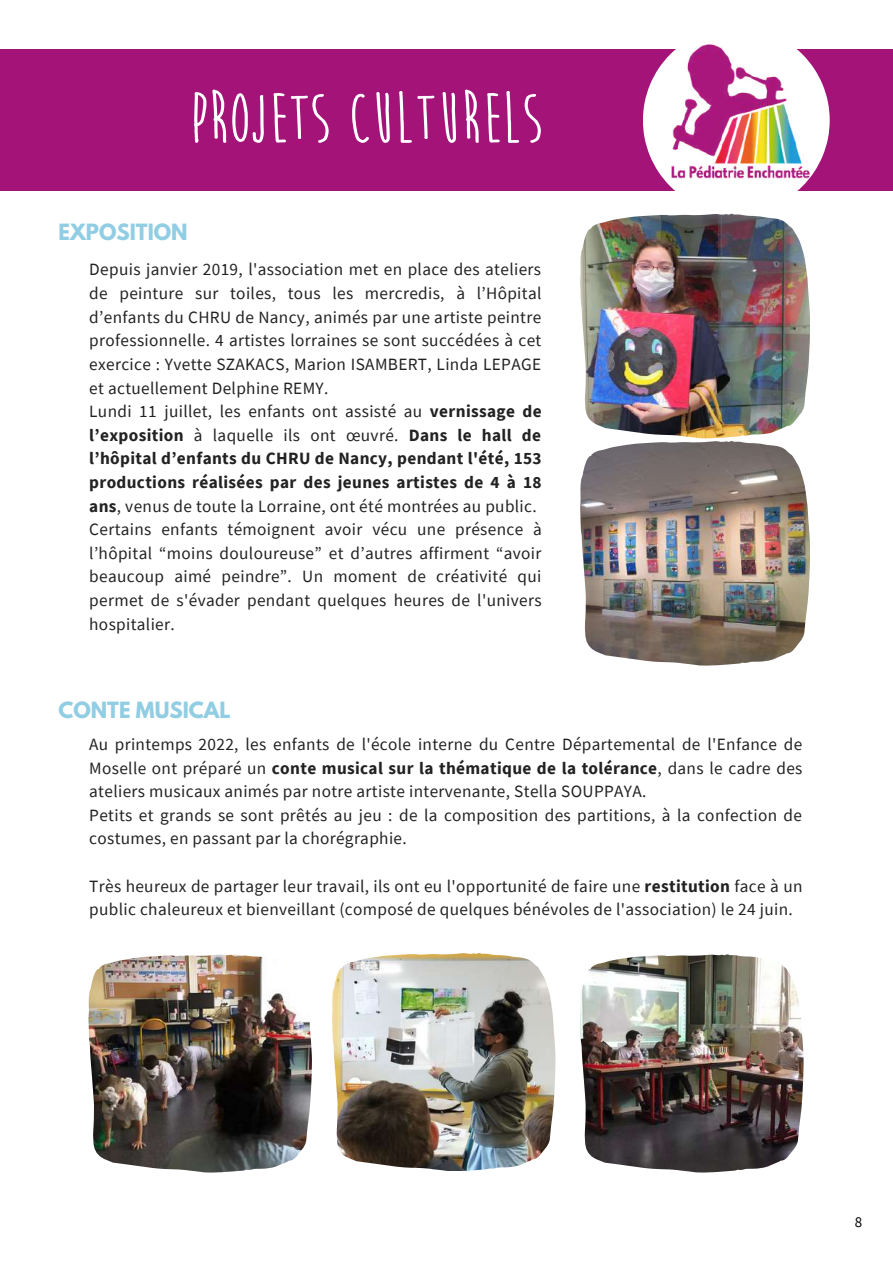
<style>
.page{position:relative;width:893px;height:1264px;background:#fff}
.page>*{position:absolute;margin:0;border:0;box-sizing:border-box;transform-origin:0 0}
.t1{font:700 72px "Moon Flower";color:#fff}
.t2{font:700 19.8px "League Spartan";color:#91cde3}
.t3{font:17.25px/23.5px "Source Sans Pro";letter-spacing:.02em;color:#222}
.t4{font:15px "Source Sans Pro";color:#000}
.s1{font-weight:700}
</style>
<div class="page">
<div style="left:0;top:49px;width:892px;height:142px;background:#a31378"></div>
<img style="left:643px;top:44px;width:187px;height:147px">
<img style="left:580px;top:214px;width:229px;height:224px">
<img style="left:88px;top:954px;width:223px;height:218px">
<img style="left:580px;top:441px;width:229px;height:224px">
<img style="left:580px;top:954px;width:223px;height:218px">
<img style="left:332px;top:953px;width:223px;height:217px">
<h1 class="t1" style="left:188px;top:82px;width:355px">PROJETS CULTURELS</h1>
<p class="t2" style="left:59px;top:222px;width:130px">EXPOSITION</p>
<p class="t3" style="left:89px;top:257px;width:454px">Depuis janvier 2019, l'association met en place des ateliers de peinture sur toiles, tous les mercredis, à l’Hôpital d’enfants du CHRU de Nancy, animés par une artiste peintre professionnelle. 4 artistes lorraines se sont succédées à cet exercice : Yvette SZAKACS, Marion ISAMBERT, Linda LEPAGE et actuellement Delphine REMY.<br>Lundi 11 juillet, les enfants ont assisté au <span class="s1">vernissage de l’exposition</span> à laquelle ils ont œuvré. <span class="s1">Dans le hall de l’hôpital d’enfants du CHRU de Nancy, pendant l'été, 153 productions réalisées par des jeunes artistes de 4 à 18 ans</span>, venus de toute la Lorraine, ont été montrées au public.<br>Certains enfants témoignent avoir vécu une présence à l’hôpital “moins douloureuse” et d’autres affirment “avoir beaucoup aimé peindre”. Un moment de créativité qui permet de s'évader pendant quelques heures de l'univers hospitalier.</p>
<p class="t2" style="left:59px;top:699px;width:173px">CONTE MUSICAL</p>
<p class="t3" style="left:89px;top:732px;width:714px">Au printemps 2022, les enfants de l'école interne du Centre Départemental de l'Enfance de Moselle ont préparé un <span class="s1">conte musical sur la thématique de la tolérance</span>, dans le cadre des ateliers musicaux animés par notre artiste intervenante, Stella SOUPPAYA.<br>Petits et grands se sont prêtés au jeu : de la composition des partitions, à la confection de costumes, en passant par la chorégraphie.</p>
<p class="t3" style="left:89px;top:873px;width:714px">Très heureux de partager leur travail, ils ont eu l'opportunité de faire une <span class="s1">restitution</span> face à un public chaleureux et bienveillant (composé de quelques bénévoles de l'association) le 24 juin.</p>
<p class="t4" style="left:854px;top:1212px;width:9px">8</p>
</div>
